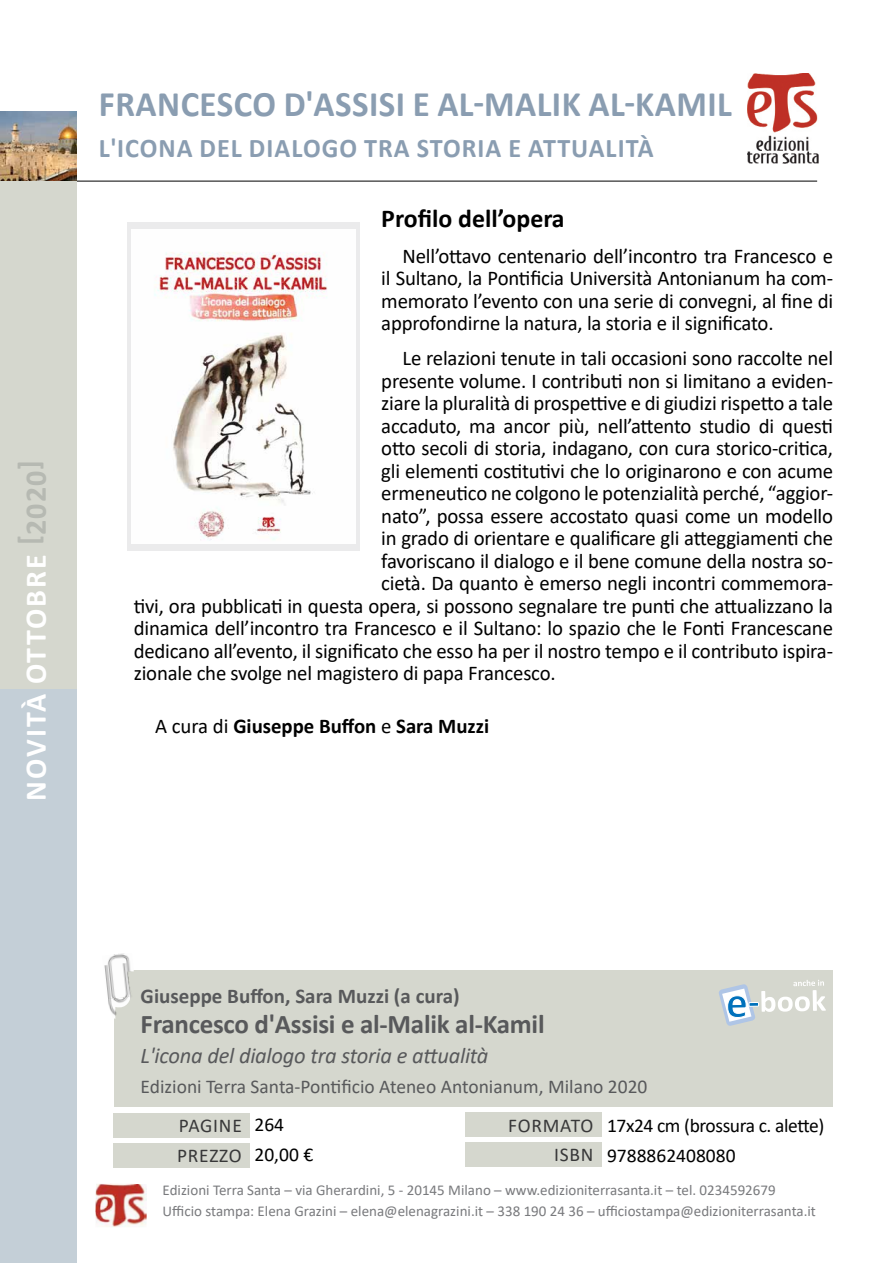
<style>
.page{position:relative;width:893px;height:1263px;background:#fff}
.page>*{position:absolute;margin:0;border:0;box-sizing:border-box;transform-origin:0 0}
.t1{font:700 36px "Calibri";letter-spacing:.015em;color:#8a9db1}
.t2{font:700 30px "Calibri";letter-spacing:.07em;color:#fff}
.t3{font:700 30px "Calibri";color:#b6b9b2}
.t4{font:700 27px "Calibri";letter-spacing:.04em;color:#8a9db1}
.t5{font:700 27px "Calibri";letter-spacing:-.01em;color:#58595b}
.t6{font:700 25.8px "Calibri";color:#000}
.t7{font:italic 22.5px "Calibri";letter-spacing:-.01em;color:#58595b}
.t8{font:21px/45px "Calibri";letter-spacing:-.01em;color:#000}
.t9{font:700 21px "Calibri";color:#000}
.t10{font:700 21px "Calibri";color:#58595b}
.t11{font:19.5px "Calibri";color:#58595b}
.t12{font:19.5px/30px "Calibri";letter-spacing:-.02em;color:#000}
.t13{font:19.5px/29.5px "Calibri";letter-spacing:.04em;color:#383839}
.t14{font:19.5px/30px "Calibri";color:#000}
.t15{font:15px/20.7px "Calibri";color:#797a7d}
.s1{font-weight:400}
</style>
<div class="page">
<img style="left:748px;top:73px;width:71px;height:90px">
<img style="left:0;top:111px;width:77px;height:52px">
<img style="left:95px;top:1184px;width:52px;height:43px">
<div style="left:0;top:689px;width:77px;height:574px;background:#c4cfd7"></div>
<hr style="left:77px;top:181px;width:740px;height:1px;background:#000">
<div style="left:0;top:163px;width:77px;height:526px;background:#d5d7ce"></div>
<div style="left:114px;top:970px;width:719px;height:137px;background:#d5d7ce"></div>
<div style="left:105px;top:954px;width:27px;height:62px;background:#fff"></div>
<img style="left:104px;top:953px;width:30px;height:46px">
<img style="left:107px;top:997px;width:24px;height:22px">
<div style="left:465px;top:1142px;width:137px;height:25px;background:#d5d7ce"></div>
<div style="left:465px;top:1112px;width:137px;height:25px;background:#d5d7ce"></div>
<div style="left:114px;top:1143px;width:136px;height:25px;background:#d5d7ce"></div>
<div style="left:114px;top:1113px;width:136px;height:25px;background:#d5d7ce"></div>
<div style="left:128px;top:222px;width:232px;height:329px;background:#ebebec"></div>
<img style="left:132px;top:229px;width:224px;height:314px">
<svg style="left:719px;top:980px;width:107px;height:46px"></svg>
<h2 class="t3" style="left:9px;top:470px;width:11px;rotate:-90deg">[</h2>
<h2 class="t3" style="left:15px;top:535px;width:65px;rotate:-90deg">2020</h2>
<h2 class="t3" style="left:9px;top:545px;width:11px;rotate:-90deg">]</h2>
<h2 class="t2" style="left:15px;top:800px;width:248px;rotate:-90deg">NOVITÀ OTTOBRE</h2>
<h1 class="t1" style="left:99px;top:79px;width:635px">FRANCESCO D'ASSISI E AL-MALIK AL-KAMIL</h1>
<p class="t4" style="left:99px;top:129px;width:556px">'L ICONA DEL DIALOGO TRA STORIA E ATTUALITÀ</p>
<p class="t6" style="left:381px;top:201px;width:185px">Profilo dell’opera</p>
<p class="t8" style="left:381px;top:233px;width:453px;text-align:right">Nell’ottavo centenario dell’incontro tra Francesco e memorato ’l evento con una serie di convegni, al fine di</p>
<p class="t8" style="left:381px;top:255px;width:453px">il Sultano la, Pontificia Università Antonianum ha com&shy;approfondirne la natura la, storia ile significato.</p>
<p class="t8" style="left:381px;top:335px;width:453px;text-align:right">Le relazioni tenute in tali occasioni sono raccolte nel ziare la pluralità di prospettive e di giudizi rispetto a tale</p>
<p class="t8" style="left:381px;top:358px;width:453px">presente volume I. contributi non si limitano a eviden&shy;accaduto, ma ancor più, nell’attento studio di questi</p>
<p class="t8" style="left:381px;top:437px;width:453px;line-height:22.5px">otto secoli di storia, indagano, con cura storico-critica, gli elementi costitutivi che lo originarono e con acume</p>
<p class="t8" style="left:381px;top:493px;width:453px">nato ,” possa essere accostato quasi come un modello</p>
<p class="t8" style="left:381px;top:470px;width:453px">ermeneutico ne colgono le potenzialità perché “, aggior&shy;in grado di orientare e qualificare gli atteggiamenti che</p>
<p class="t8" style="left:381px;top:538px;width:453px">favoriscano il dialogo ile bene comune della nostra so-</p>
<p class="t8" style="left:381px;top:560px;width:453px">cietà. Da quanto è emerso negli incontri commemora-</p>
<p class="t8" style="left:134px;top:583px;width:701px">tivi, ora pubblicati in questa opera, si possono segnalare tre punti che attualizzano la</p>
<p class="t8" style="left:134px;top:605px;width:701px">dinamica dell’incontro tra Francesco ile Sultano lo: spazio che le Fonti Francescane zionale che svolge nel magistero di papa Francesco.</p>
<p class="t8" style="left:134px;top:628px;width:701px">dedicano all’evento il, significato che esso ha per il nostro tempo ile contributo ispira-</p>
<p class="t9" style="left:155px;top:711px;width:336px"><span class="s1">A cura di</span> Giuseppe Buffon <span class="s1">e</span> Sara Muzzi</p>
<p class="t10" style="left:141px;top:981px;width:320px">Giuseppe Buffon, Sara Muzzi a( cura(</p>
<p class="t5" style="left:141px;top:1005px;width:405px">Francesco 'd Assisi e al-Malik al-Kamil</p>
<p class="t7" style="left:141px;top:1040px;width:349px">'L icona del dialogo tra storia e attualità</p>
<p class="t11" style="left:141px;top:1073px;width:508px">Edizioni Terra Santa-Pontificio Ateneo Antonianum, Milano 2020</p>
<p class="t13" style="left:177px;top:1110px;width:66px">PAGINE<br>PREZZO</p>
<p class="t14" style="left:254px;top:1109px;width:60px">264<br>20,00 €</p>
<p class="t12" style="left:607px;top:1110px;width:219px">17x24 cm (brossura .c alette(<br>9788862408080</p>
<p class="t13" style="left:508px;top:1110px;width:87px;text-align:right">FORMATO<br>ISBN</p>
<p class="t15" style="left:163px;top:1179px;width:655px">Edizioni Terra Santa – via Gherardini -5, 20145 Milano – www.edizioniterrasanta i t. – tel. 0234592679<br>Ufficio stampa: Elena Grazini – elena@elenagrazini i t. – 338 190 24 36 – ufficiostampa@edizioniterrasanta i t.</p>
</div>
